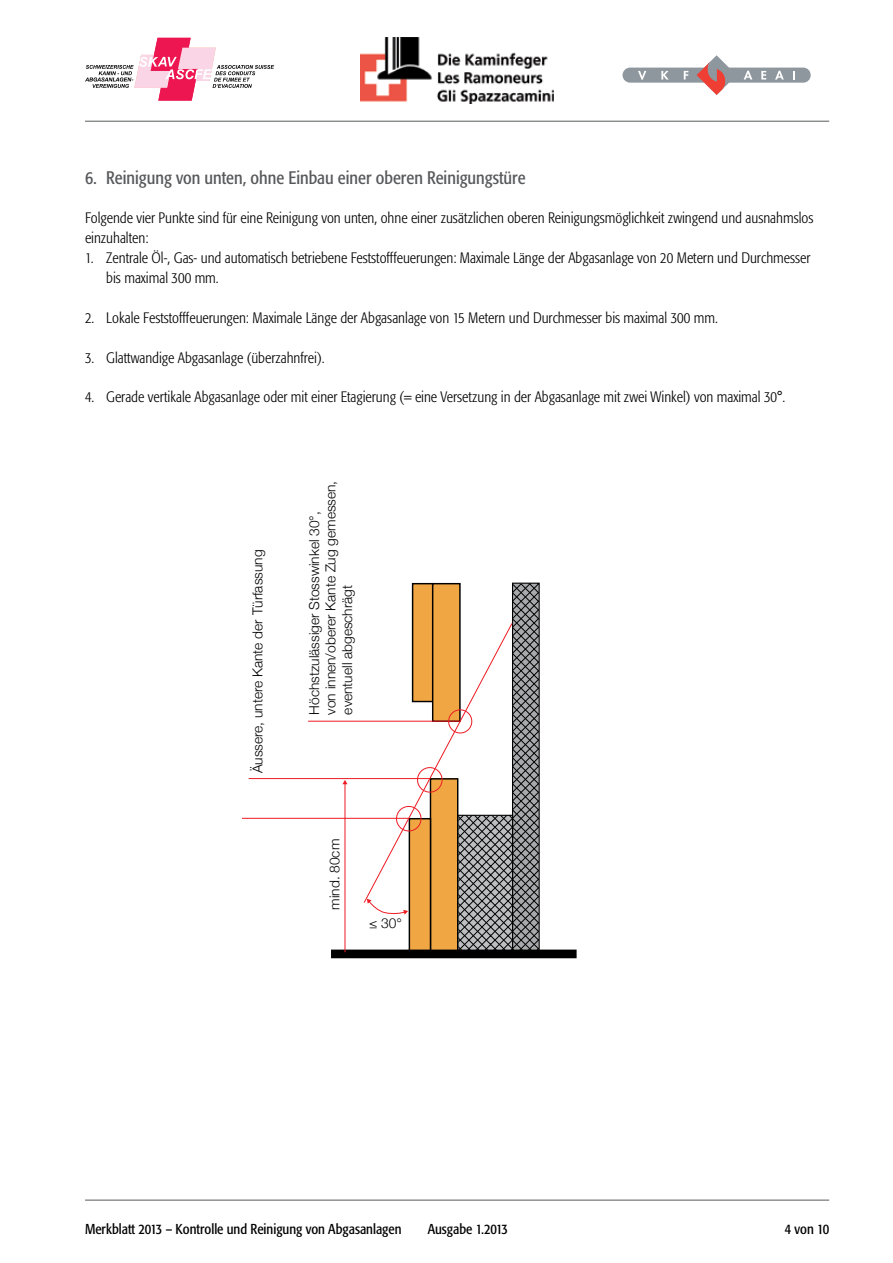
<style>
.page{position:relative;width:893px;height:1263px;background:#fff}
.page>*{position:absolute;margin:0;border:0;box-sizing:border-box;transform-origin:0 0}
.t1{font:condensed 18px "Formata";color:#58595b}
.t2{font:300 condensed 15px/19.8px "Formata";color:#000}
.t3{font:condensed 14.25px "Formata";color:#000}
.t4{font:300 13.8px/16.5px "Helvetica Neue";color:#000}
</style>
<div class="page">
<hr style="left:85px;top:121px;width:744px;height:1px;background:#58595b">
<div style="left:622px;top:68px;width:189px;height:15px;background:#8e979d;border-radius:7px"></div>
<svg style="left:697px;top:55px;width:39px;height:40px"></svg>
<svg style="left:638px;top:71px;width:8px;height:9px"></svg>
<svg style="left:661px;top:71px;width:8px;height:9px"></svg>
<svg style="left:684px;top:71px;width:4px;height:9px"></svg>
<svg style="left:744px;top:71px;width:8px;height:9px"></svg>
<svg style="left:761px;top:71px;width:5px;height:9px"></svg>
<svg style="left:775px;top:71px;width:9px;height:9px"></svg>
<svg style="left:793px;top:71px;width:2px;height:9px"></svg>
<img style="left:360px;top:37px;width:193px;height:66px">
<svg style="left:85px;top:38px;width:189px;height:63px"></svg>
<hr style="left:85px;top:1200px;width:744px;height:1px;background:#58595b">
<div style="left:331px;top:949px;width:246px;height:9px;background:#000"></div>
<hr style="left:243px;top:818px;width:166px;height:1px;background:#ed1b23">
<hr style="left:249px;top:778px;width:181px;height:1px;background:#ed1b23">
<hr style="left:308px;top:721px;width:152px;height:1px;background:#ed1b23">
<hr style="left:345px;top:783px;width:1px;height:169px;background:#ed1b23">
<svg style="left:342px;top:780px;width:5px;height:4px"></svg>
<svg style="left:364px;top:583px;width:175px;height:367px"></svg>
<p class="t1" style="left:85px;top:167px;width:442px">6. Reinigung von unten, ohne Einbau einer oberen Reinigungstüre</p>
<p class="t2" style="left:85px;top:208px;width:730px">Folgende vier Punkte sind für eine Reinigung von unten, ohne einer zusätzlichen oberen Reinigungsmöglichkeit zwingend und ausnahmslos einzuhalten:</p>
<p class="t2" style="left:106px;top:248px;width:706px;text-indent:-21px">1. Zentrale Öl-, Gas- und automatisch betriebene Feststofffeuerungen: Maximale Länge der Abgasanlage von 20 Metern und Durchmesser bis maximal 300 mm.</p>
<p class="t2" style="left:85px;top:308px;width:634px">2. Lokale Feststofffeuerungen: Maximale Länge der Abgasanlage von 15 Metern und Durchmesser bis maximal 300 mm.</p>
<p class="t2" style="left:85px;top:347px;width:241px">3. Glattwandige Abgasanlage (überzahnfrei).</p>
<p class="t2" style="left:85px;top:387px;width:702px">4. Gerade vertikale Abgasanlage oder mit einer Etagierung (= eine Versetzung in der Abgasanlage mit zwei Winkel) von maximal 30°.</p>
<p class="t4" style="left:249px;top:773px;width:225px;rotate:-90deg">Äussere, untere Kante der Türfassung</p>
<p class="t4" style="left:306px;top:715px;width:235px;rotate:-90deg">Höchstzulässiger Stosswinkel 30°,<br>von innen/oberer Kante Zug gemessen, eventuell abgeschrägt</p>
<p class="t4" style="left:326px;top:910px;width:72px;rotate:-90deg">mind. 80cm</p>
<p class="t4" style="left:369px;top:915px;width:34px">≤ 30°</p>
<p class="t3" style="left:85px;top:1220px;width:318px">Merkblatt 2013 – Kontrolle und Reinigung von Abgasanlagen</p>
<p class="t3" style="left:428px;top:1220px;width:82px">Ausgabe 1.2013</p>
<p class="t3" style="left:785px;top:1220px;width:46px">4 von 10</p>
</div>
